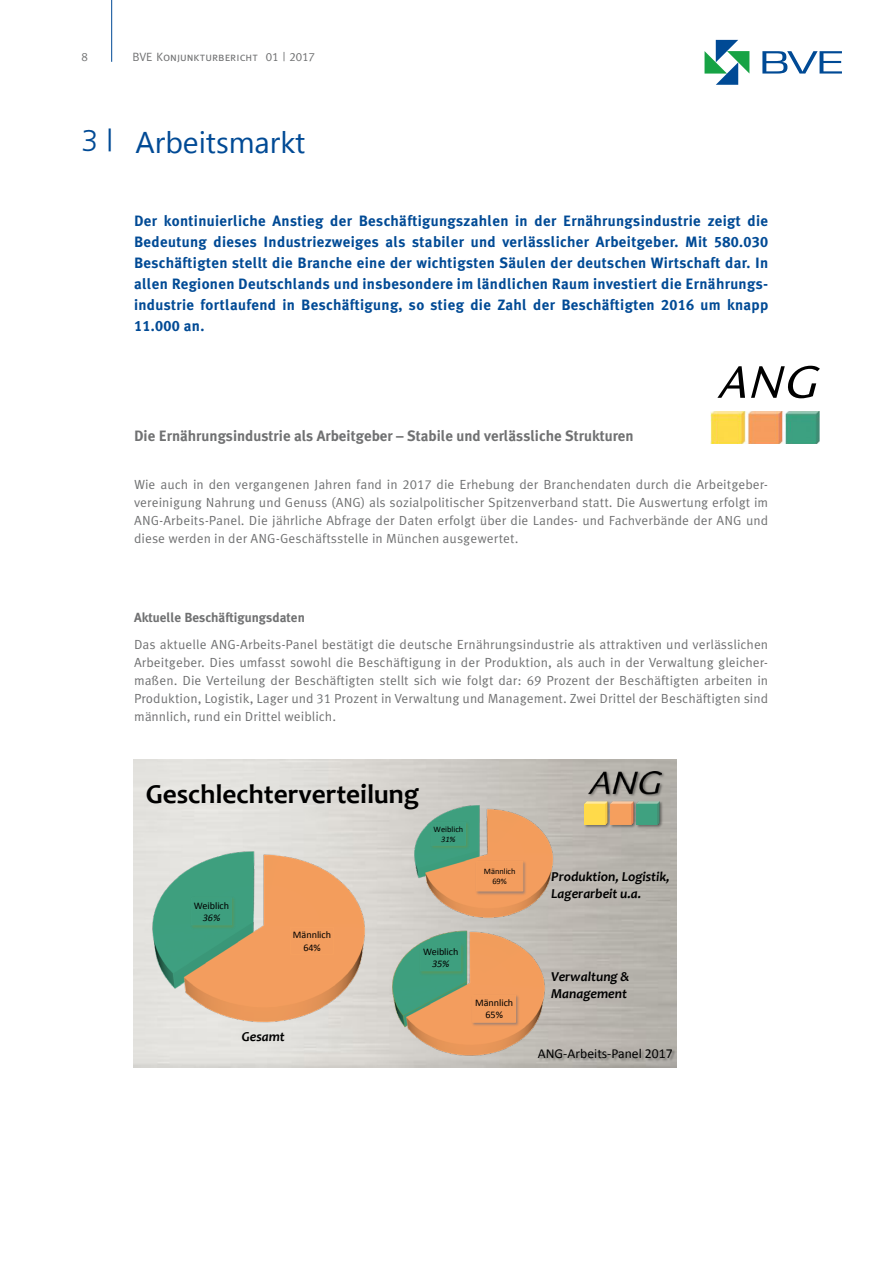
<style>
.page{position:relative;width:893px;height:1263px;background:#fff}
.page>*{position:absolute;margin:0;border:0;box-sizing:border-box;transform-origin:0 0}
.t1{font:30px "Segoe UI";color:#004a95}
.t2{font:700 27.3px "Candara";color:#000}
.t3{font:700 15px/21px "Meta Korrespondenz";letter-spacing:.02em;color:#004a95;text-align:justify}
.t4{font:700 15px "Meta Korrespondenz";color:#707172}
.t5{font:italic 700 13.65px/16.4px "Candara";color:#000}
.t6{font:13.65px "Calibri";color:#000}
.t7{font:13.2px/18px "Meta Korrespondenz";color:#707172;text-align:justify}
.t8{font:700 13.2px "Meta Korrespondenz";color:#707172}
.t9{font:12px "Meta Caps";color:#707172}
.t10{font:10.2px "Calibri";color:#000}
.t11{font:10.05px/12.3px "Calibri";color:#000;text-align:center}
.t12{font:italic 10.05px "Calibri";color:#000}
.t13{font:8.4px/10.2px "Calibri";color:#000;text-align:center}
.t14{font:italic 8.4px "Calibri";color:#000}
.s1{font-family:"Frutiger";font-weight:300}
</style>
<div class="page">
<hr style="left:111px;top:0;width:1px;height:62px;background:#004a95">
<svg style="left:704px;top:40px;width:45px;height:45px"></svg>
<svg style="left:762px;top:51px;width:80px;height:23px"></svg>
<img style="left:710px;top:411px;width:109px;height:33px">
<svg style="left:717px;top:366px;width:103px;height:32px"></svg>
<img style="left:582px;top:770px;width:84px;height:59px">
<img style="left:584px;top:771px;width:78px;height:53px">
<img style="left:528px;top:1039px;width:149px;height:28px">
<img style="left:149px;top:823px;width:231px;height:237px">
<div style="left:290px;top:926px;width:44px;height:29px;border:2px solid #f59f5e"></div>
<img style="left:190px;top:896px;width:47px;height:34px">
<div style="left:191px;top:897px;width:41px;height:28px;border:1px solid #3fa180"></div>
<img style="left:394px;top:798px;width:170px;height:124px">
<img style="left:475px;top:859px;width:53px;height:37px">
<div style="left:476px;top:861px;width:47px;height:30px;border:1px solid #f59f5e"></div>
<img style="left:429px;top:821px;width:42px;height:29px">
<div style="left:431px;top:822px;width:35px;height:24px;border:1px solid #3fa180"></div>
<img style="left:360px;top:927px;width:213px;height:132px">
<img style="left:471px;top:993px;width:50px;height:34px">
<div style="left:472px;top:995px;width:44px;height:27px;border:1px solid #f59f5e"></div>
<img style="left:419px;top:942px;width:47px;height:34px">
<div style="left:420px;top:943px;width:41px;height:28px;border:1px solid #3fa180"></div>
<p class="t9" style="left:82px;top:50px;width:8px">8</p>
<p class="t9" style="left:133px;top:50px;width:184px">BVE Konjunkturbericht 01 | 2017</p>
<h1 class="t1" style="left:82px;top:121px;width:225px"><span class="s1">3 |</span> Arbeitsmarkt</h1>
<p class="t3" style="left:134px;top:210px;width:636px">Der kontinuierliche Anstieg der Beschäftigungszahlen in der Ernährungsindustrie zeigt die Bedeutung dieses Industriezweiges als stabiler und verlässlicher Arbeitgeber. Mit 580.030<br>Beschäftigten stellt die Branche eine der wichtigsten Säulen der deutschen Wirtschaft dar. In allen Regionen Deutschlands und insbesondere im ländlichen Raum investiert die Ernährungs&shy;industrie fortlaufend in Beschäftigung, so stieg die Zahl der Beschäftigten 2016 um knapp 11.000 an.</p>
<p class="t4" style="left:134px;top:427px;width:501px">Die Ernährungsindustrie als Arbeitgeber – Stabile und verlässliche Strukturen</p>
<p class="t7" style="left:134px;top:475px;width:636px">Wie auch in den vergangenen Jahren fand in 2017 die Erhebung der Branchendaten durch die Arbeitgeber&shy;vereinigung Nahrung und Genuss (ANG) als sozialpolitischer Spitzenverband statt. Die Auswertung erfolgt im ANG-Arbeits-Panel. Die jährliche Abfrage der Daten erfolgt über die Landes- und Fachverbände der ANG und diese werden in der ANG-Geschäftsstelle in München ausgewertet.</p>
<p class="t8" style="left:134px;top:610px;width:172px">Aktuelle Beschäftigungsdaten</p>
<p class="t7" style="left:134px;top:635px;width:636px">Das aktuelle ANG-Arbeits-Panel bestätigt die deutsche Ernährungsindustrie als attraktiven und verlässlichen Arbeitgeber. Dies umfasst sowohl die Beschäftigung in der Produktion, als auch in der Verwaltung gleicher&shy;maßen. Die Verteilung der Beschäftigten stellt sich wie folgt dar: 69 Prozent der Beschäftigten arbeiten in Produktion, Logistik, Lager und 31 Prozent in Verwaltung und Management. Zwei Drittel der Beschäftigten sind männlich, rund ein Drittel weiblich.</p>
<h2 class="t2" style="left:146px;top:777px;width:275px">Geschlechterverteilung</h2>
<p class="t13" style="left:434px;top:824px;width:31px">Weiblich</p>
<p class="t14" style="left:441px;top:833px;width:16px">31%</p>
<p class="t11" style="left:194px;top:899px;width:37px">Weiblich</p>
<p class="t12" style="left:203px;top:911px;width:19px">36%</p>
<p class="t11" style="left:293px;top:929px;width:40px">Männlich<br>64%</p>
<p class="t5" style="left:242px;top:1028px;width:45px">Gesamt</p>
<p class="t11" style="left:423px;top:945px;width:37px">Weiblich</p>
<p class="t12" style="left:432px;top:957px;width:19px">35%</p>
<p class="t13" style="left:484px;top:866px;width:33px">Männlich<br>69%</p>
<p class="t11" style="left:475px;top:997px;width:40px">Männlich</p>
<p class="t10" style="left:485px;top:1009px;width:19px">65%</p>
<p class="t5" style="left:551px;top:869px;width:120px">Produktion, Logistik,<br>Lagerarbeit u.a.</p>
<p class="t5" style="left:551px;top:968px;width:80px">Verwaltung &amp;<br>Management</p>
<p class="t6" style="left:538px;top:1045px;width:136px">ANG-Arbeits-Panel 2017</p>
</div>
